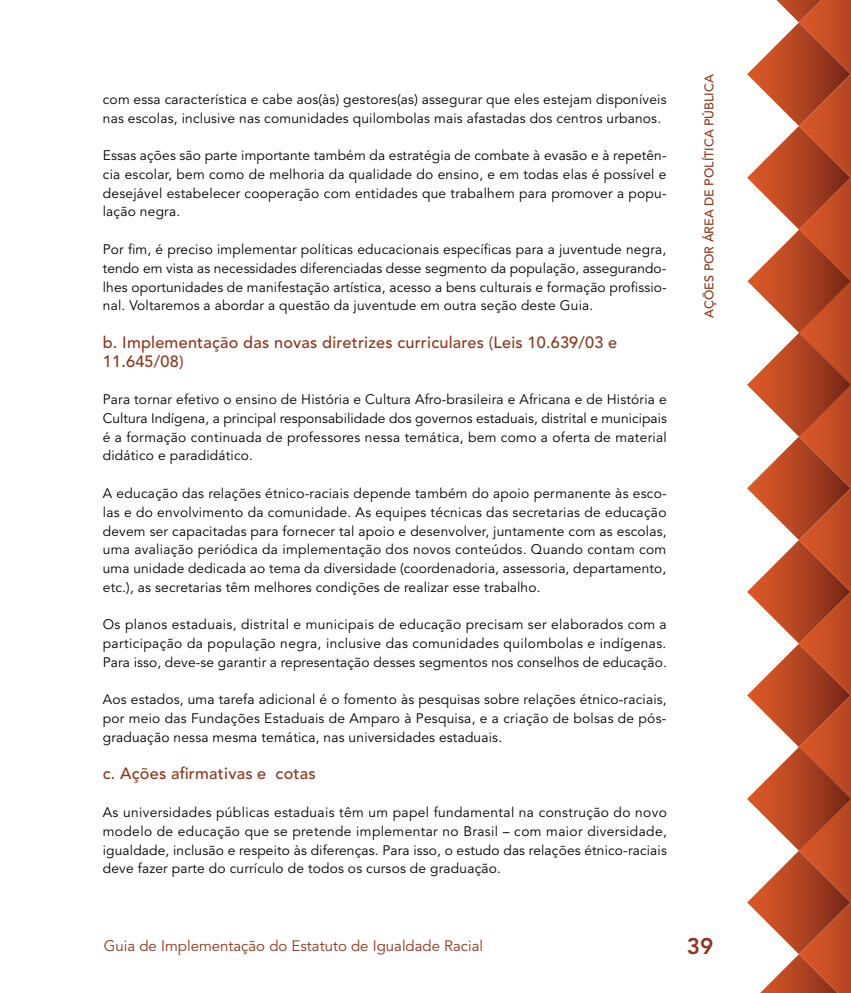
<style>
.page{position:relative;width:851px;height:993px;background:#fff}
.page>*{position:absolute;margin:0;border:0;box-sizing:border-box;transform-origin:0 0}
.t1{font:800 22.5px "Avenir LT Std";color:#8a371e}
.t2{font:500 16.25px/18.8px "Avenir LT Std";letter-spacing:.015em;color:#8a371e}
.t3{font:15px "Avenir LT Std";color:#8a371e}
.t4{font:13.75px/18.8px "Avenir LT Std";letter-spacing:.015em;color:#000;text-align:justify}
.t5{font:500 12.5px "Avenir LT Std";color:#8a371e}
</style>
<div class="page">
<svg style="left:747px;top:0;width:103px;height:992px"></svg>
<p class="t4" style="left:103px;top:90px;width:565px">com essa característica e cabe aos(às) gestores(as) assegurar que eles estejam disponíveis nas escolas, inclusive nas comunidades quilombolas mais afastadas dos centros urbanos.</p>
<p class="t4" style="left:103px;top:146px;width:565px">Essas ações são parte importante também da estratégia de combate à evasão e à repetên&shy;cia escolar, bem como de melhoria da qualidade do ensino, e em todas elas é possível e desejável estabelecer cooperação com entidades que trabalhem para promover a popu&shy;lação negra.</p>
<p class="t4" style="left:103px;top:240px;width:565px">Por fim, é preciso implementar políticas educacionais específicas para a juventude negra, tendo em vista as necessidades diferenciadas desse segmento da população, assegurando&shy;lhes oportunidades de manifestação artística, acesso a bens culturais e formação profissio&shy;nal. Voltaremos a abordar a questão da juventude em outra seção deste Guia.</p>
<p class="t2" style="left:103px;top:333px;width:516px">b. Implementação das novas diretrizes curriculares (Leis 10.639/03 e<br>11.645/08)</p>
<p class="t4" style="left:103px;top:390px;width:565px">Para tornar efetivo o ensino de História e Cultura Afro-brasileira e Africana e de História e Cultura Indígena, a principal responsabilidade dos governos estaduais, distrital e municipais é a formação continuada de professores nessa temática, bem como a oferta de material didático e paradidático.</p>
<p class="t4" style="left:103px;top:484px;width:565px">A educação das relações étnico-raciais depende também do apoio permanente às esco&shy;las e do envolvimento da comunidade. As equipes técnicas das secretarias de educação devem ser capacitadas para fornecer tal apoio e desenvolver, juntamente com as escolas, uma avaliação periódica da implementação dos novos conteúdos. Quando contam com uma unidade dedicada ao tema da diversidade (coordenadoria, assessoria, departamento, etc.), as secretarias têm melhores condições de realizar esse trabalho.</p>
<p class="t4" style="left:103px;top:615px;width:565px">Os planos estaduais, distrital e municipais de educação precisam ser elaborados com a participação da população negra, inclusive das comunidades quilombolas e indígenas.<br>Para isso, deve-se garantir a representação desses segmentos nos conselhos de educação.</p>
<p class="t4" style="left:103px;top:690px;width:565px">Aos estados, uma tarefa adicional é o fomento às pesquisas sobre relações étnico-raciais, por meio das Fundações Estaduais de Amparo à Pesquisa, e a criação de bolsas de pós&shy;graduação nessa mesma temática, nas universidades estaduais.</p>
<p class="t2" style="left:103px;top:764px;width:214px">c. Ações afirmativas e cotas</p>
<p class="t4" style="left:103px;top:803px;width:565px">As universidades públicas estaduais têm um papel fundamental na construção do novo modelo de educação que se pretende implementar no Brasil – com maior diversidade, igualdade, inclusão e respeito às diferenças. Para isso, o estudo das relações étnico-raciais deve fazer parte do currículo de todos os cursos de graduação.</p>
<p class="t5" style="left:701px;top:317px;width:244px;rotate:-90deg">Ações por área de política pública</p>
<p class="t3" style="left:104px;top:937px;width:381px">Guia de Implementação do Estatuto de Igualdade Racial</p>
<h1 class="t1" style="left:686px;top:932px;width:28px">39</h1>
</div>
